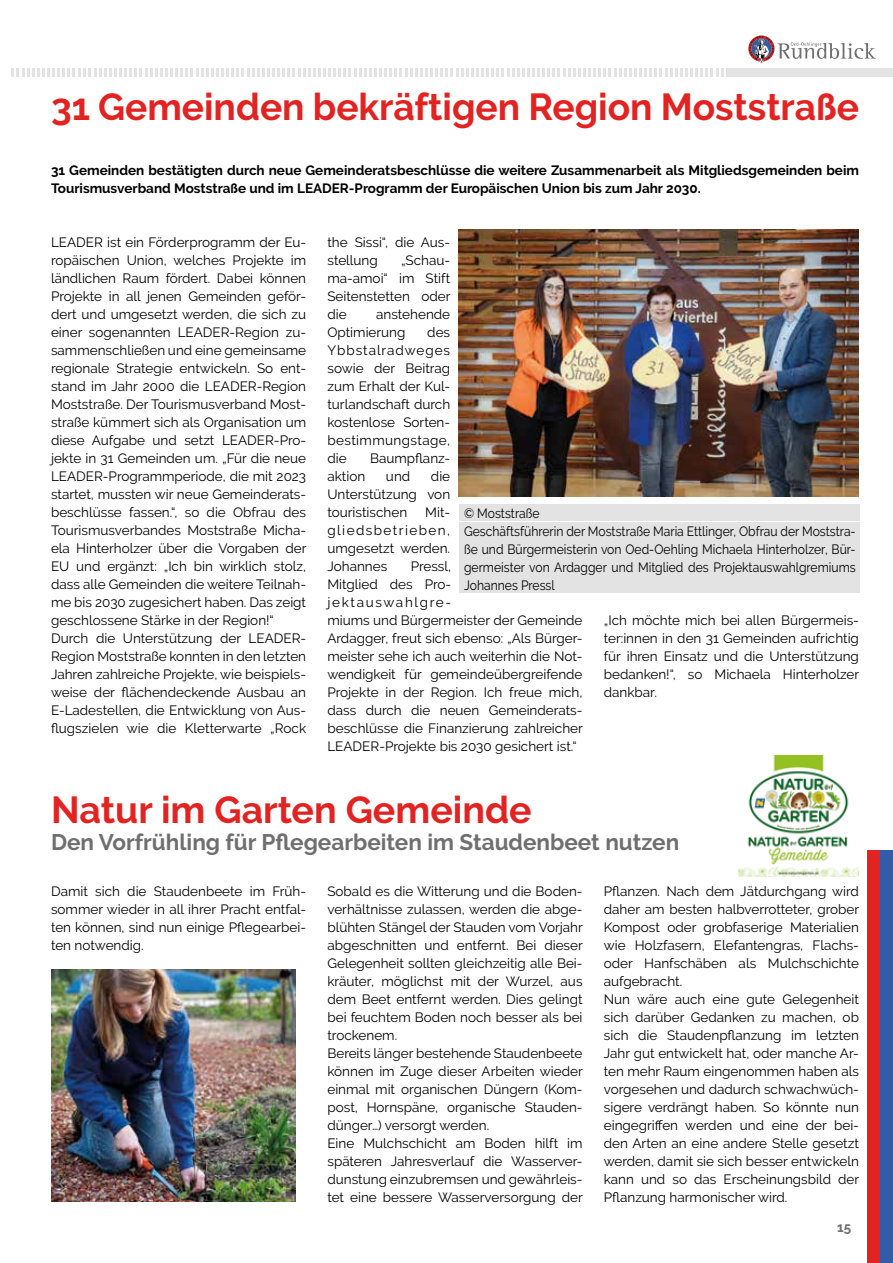
<style>
.page{position:relative;width:893px;height:1263px;background:#fff}
.page>*{position:absolute;margin:0;border:0;box-sizing:border-box;transform-origin:0 0}
.t1{font:700 37.5px "Raleway";color:#e32322}
.t2{font:700 22.5px "Raleway";color:#706f6f}
.t3{font:13.5px/18px "Raleway";color:#000;text-align:justify}
.t4{font:13.5px/18px "Raleway";color:#000;scale:.9 1}
.t5{font:700 13.5px/18px "Raleway";color:#000}
.t6{font:700 13.5px "Raleway";color:#706f6f}
</style>
<div class="page">
<div style="left:867px;top:850px;width:13px;height:413px;background:#e32322"></div>
<div style="left:880px;top:850px;width:13px;height:413px;background:#335ba6"></div>
<div style="left:726px;top:68px;width:167px;height:9px;background:#e3e3e3"></div>
<svg style="left:12px;top:68px;width:711px;height:9px"></svg>
<svg style="left:748px;top:36px;width:128px;height:27px"></svg>
<img style="left:459px;top:230px;width:400px;height:267px">
<div style="left:460px;top:504px;width:400px;height:17px;background:#e3e3e3"></div>
<div style="left:460px;top:522px;width:400px;height:71px;background:#e3e3e3"></div>
<img style="left:51px;top:969px;width:244px;height:232px">
<img style="left:738px;top:756px;width:121px;height:120px">
<h1 class="t1" style="left:51px;top:86px;width:809px">31 Gemeinden bekräftigen Region Moststraße</h1>
<p class="t5" style="left:51px;top:162px;width:809px">31 Gemeinden bestätigten durch neue Gemeinderatsbeschlüsse die weitere Zusammenarbeit als Mitgliedsgemeinden beim<br>Tourismusverband Moststraße und im LEADER-Programm der Europäischen Union bis zum Jahr 2030.</p>
<p class="t3" style="left:51px;top:234px;width:257px;text-align:left">LEADER ist ein Förderprogramm der Eu&shy;ropäischen Union, welches Projekte im ländlichen Raum fördert. Dabei können Projekte in all jenen Gemeinden geför&shy;dert und umgesetzt werden, die sich zu einer sogenannten LEADER-Region zu&shy;sammenschließen und eine gemeinsame regionale Strategie entwickeln. So ent&shy;stand im Jahr 2000 die LEADER-Region Moststraße. Der Tourismusverband Most&shy;straße kümmert sich als Organisation um diese Aufgabe und setzt LEADER-Pro&shy;jekte in 31 Gemeinden um. „Für die neue LEADER-Programmperiode, die mit 2023 startet, mussten wir neue Gemeinderats&shy;beschlüsse fassen.“, so die Obfrau des Tourismusverbandes Moststraße Micha&shy;ela Hinterholzer über die Vorgaben der EU und ergänzt: „Ich bin wirklich stolz, dass alle Gemeinden die weitere Teilnah&shy;me bis 2030 zugesichert haben. Das zeigt geschlossene Stärke in der Region!“ Durch die Unterstützung der LEADER-Region Moststraße konnten in den letzten Jahren zahlreiche Projekte, wie beispiels&shy;weise der flächendeckende Ausbau an E-Ladestellen, die Entwicklung von Aus&shy;flugszielen wie die Kletterwarte „Rock</p>
<p class="t3" style="left:327px;top:234px;width:124px">the Sissi“, die Aus&shy;stellung</p>
<p class="t3" style="left:327px;top:252px;width:125px;text-indent:74px">„Schau&shy;ma-amoi“ im Stift Seitenstetten oder die</p>
<p class="t3" style="left:327px;top:306px;width:124px;text-indent:49px">anstehende<br>Optimierung</p>
<p class="t3" style="left:327px;top:324px;width:124px;text-indent:100px">des Ybbstalradweges sowie der Beitrag zum Erhalt der Kul&shy;turlandschaft durch kostenlose Sorten&shy;bestimmungstage, die</p>
<p class="t3" style="left:370px;top:449px;width:82px">Baumpflanz-</p>
<p class="t3" style="left:327px;top:467px;width:124px;text-indent:104px">die Unterstützung von touristischen</p>
<p class="t3" style="left:327px;top:467px;width:39px">aktion</p>
<p class="t3" style="left:386px;top:467px;width:26px">und</p>
<p class="t3" style="left:327px;top:503px;width:124px;text-indent:98px">Mit&shy;gliedsbetrieben, umgesetzt werden.<br>Johannes</p>
<p class="t4" style="left:464px;top:504px;width:437px">© Moststraße<br>Geschäftsführerin der Moststraße Maria Ettlinger, Obfrau der Moststra&shy;ße und Bürgermeisterin von Oed-Oehling Michaela Hinterholzer, Bür&shy;germeister von Ardagger und Mitglied des Projektauswahlgremiums Johannes Pressl</p>
<p class="t3" style="left:327px;top:557px;width:257px;text-align:left;text-indent:83px">Pressl,<br>Mitglied des Pro-<br>jektauswahlgre-<br>miums und Bürgermeister der Gemeinde Ardagger, freut sich ebenso: „Als Bürger&shy;meister sehe ich auch weiterhin die Not&shy;wendigkeit für gemeindeübergreifende Projekte in der Region. Ich freue mich, dass durch die neuen Gemeinderats&shy;beschlüsse die Finanzierung zahlreicher LEADER-Projekte bis 2030 gesichert ist.“</p>
<p class="t3" style="left:604px;top:611px;width:257px">„Ich möchte mich bei allen Bürgermeis&shy;ter:innen in den 31 Gemeinden aufrichtig für ihren Einsatz und die Unterstützung bedanken!“, so Michaela Hinterholzer dankbar.</p>
<h1 class="t1" style="left:51px;top:788px;width:482px">Natur im Garten Gemeinde</h1>
<h2 class="t2" style="left:51px;top:829px;width:630px">Den Vorfrühling für Pflegearbeiten im Staudenbeet nutzen</h2>
<p class="t3" style="left:604px;top:882px;width:257px;text-align:left">Pflanzen. Nach dem Jätdurchgang wird daher am besten halbverrotteter, grober Kompost oder grobfaserige Materialien wie Holzfasern, Elefantengras, Flachs&shy;oder Hanfschäben als Mulchschichte aufgebracht.<br>Nun wäre auch eine gute Gelegenheit sich darüber Gedanken zu machen, ob sich die Staudenpflanzung im letzten Jahr gut entwickelt hat, oder manche Ar&shy;ten mehr Raum eingenommen haben als vorgesehen und dadurch schwachwüch&shy;sigere verdrängt haben. So könnte nun eingegriffen werden und eine der bei&shy;den Arten an eine andere Stelle gesetzt werden, damit sie sich besser entwickeln kann und so das Erscheinungsbild der Pflanzung harmonischer wird.</p>
<p class="t3" style="left:51px;top:882px;width:257px">Damit sich die Staudenbeete im Früh&shy;sommer wieder in all ihrer Pracht entfal&shy;ten können, sind nun einige Pflegearbei&shy;ten notwendig.</p>
<p class="t3" style="left:327px;top:882px;width:257px;text-align:left">Sobald es die Witterung und die Boden&shy;verhältnisse zulassen, werden die abge&shy;blühten Stängel der Stauden vom Vorjahr abgeschnitten und entfernt. Bei dieser Gelegenheit sollten gleichzeitig alle Bei&shy;kräuter, möglichst mit der Wurzel, aus dem Beet entfernt werden. Dies gelingt bei feuchtem Boden noch besser als bei trockenem.<br>Bereits länger bestehende Staudenbeete können im Zuge dieser Arbeiten wieder einmal mit organischen Düngern (Kom&shy;post, Hornspäne, organische Stauden&shy;dünger…) versorgt werden.<br>Eine Mulchschicht am Boden hilft im späteren Jahresverlauf die Wasserver&shy;dunstung einzubremsen und gewährleis&shy;tet eine bessere Wasserversorgung der</p>
<p class="t6" style="left:837px;top:1220px;width:16px">15</p>
</div>
